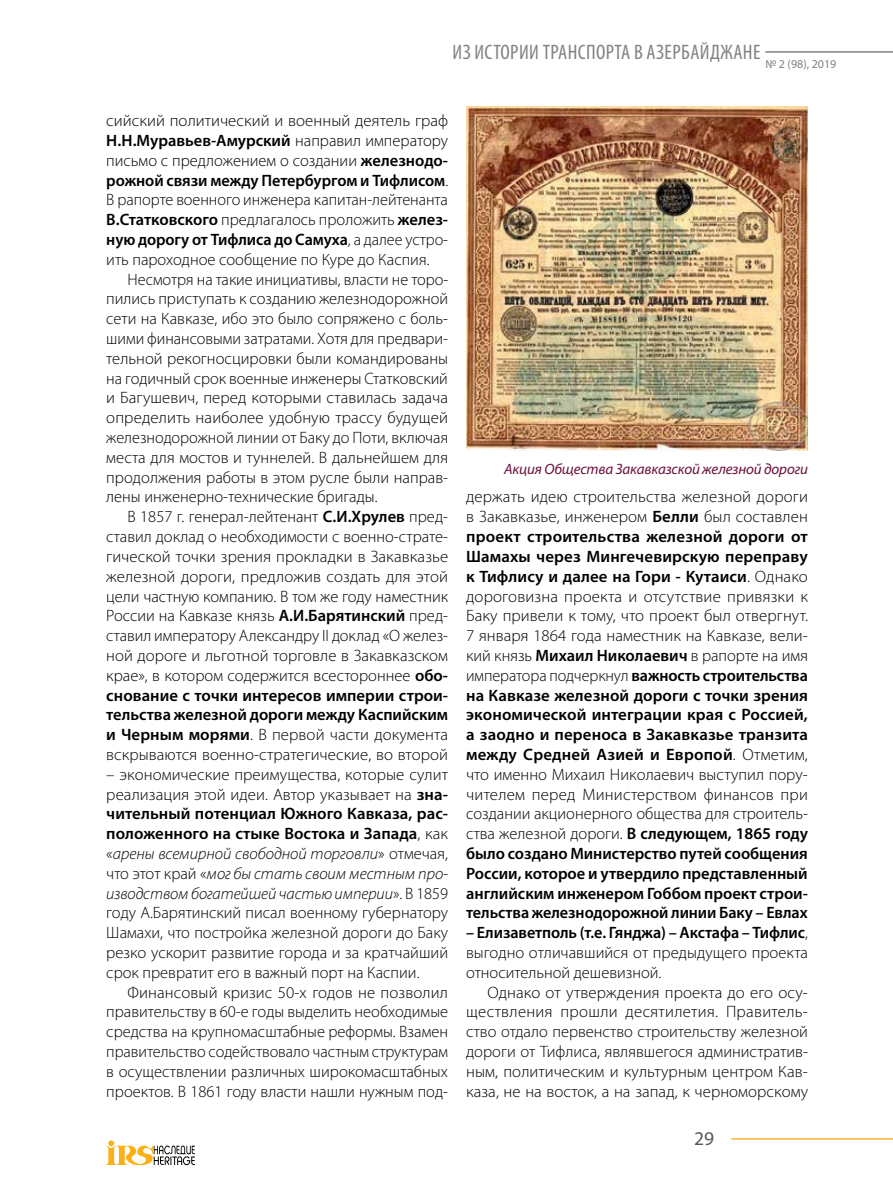
<style>
.page{position:relative;width:893px;height:1191px;background:#fff}
.page>*{position:absolute;margin:0;border:0;box-sizing:border-box;transform-origin:0 0}
.t1{font:condensed 21px "Myriad Pro";letter-spacing:.02em;color:#808285}
.t2{font:19.5px "Myriad Pro";color:#58595b}
.t3{font:300 16.5px/19.8px "Myriad Pro";color:#000;text-align:justify}
.t4{font:600 16.5px/19.8px "Myriad Pro";letter-spacing:-.005em;color:#000;text-align:justify}
.t5{font:italic 15px "Myriad Pro";letter-spacing:-.01em;color:#6c103c}
.t6{font:12px "Myriad Pro";color:#808285}
.s1{font-weight:600}
.s2{font-style:italic}
.s3{font-weight:300}
</style>
<div class="page">
<hr style="left:765px;top:51px;width:128px;height:2px;background:#808285">
<hr style="left:731px;top:1138px;width:162px;height:1px;background:#fbaf34">
<svg style="left:106px;top:1140px;width:89px;height:25px"></svg>
<img style="left:466px;top:106px;width:342px;height:345px">
<p class="t1" style="left:453px;top:39px;width:309px">ИЗ ИСТОРИИ ТРАНСПОРТА В АЗЕРБАЙДЖАНЕ</p>
<p class="t6" style="left:765px;top:56px;width:73px">№ 2 (98), 2019</p>
<p class="t3" style="left:106px;top:111px;width:343px">сийский политический и военный деятель граф <span class="s1">Н.Н.Муравьев-Амурский</span> направил императору письмо с предложением о создании <span class="s1">железнодо&shy;рожной связи между Петербургом и Тифлисом</span>.<br>В рапорте военного инженера капитан-лейтенанта <span class="s1">В.Статковского</span> предлагалось проложить <span class="s1">желез&shy;ную дорогу от Тифлиса до Самуха</span>, а далее устро&shy;ить пароходное сообщение по Куре до Каспия.</p>
<p class="t3" style="left:106px;top:269px;width:343px;text-indent:21px">Несмотря на такие инициативы, власти не торо&shy;пились приступать к созданию железнодорожной сети на Кавказе, ибо это было сопряжено с боль&shy;шими финансовыми затратами. Хотя для предвари&shy;тельной рекогносцировки были командированы на годичный срок военные инженеры Статковский и Багушевич, перед которыми ставилась задача определить наиболее удобную трассу будущей железнодорожной линии от Баку до Поти, включая места для мостов и туннелей. В дальнейшем для продолжения работы в этом русле были направ&shy;лены инженерно-технические бригады.</p>
<p class="t3" style="left:106px;top:507px;width:343px;text-indent:21px">В 1857 г. генерал-лейтенант <span class="s1">С.И.Хрулев</span> пред&shy;ставил доклад о необходимости с военно-страте&shy;гической точки зрения прокладки в Закавказье железной дороги, предложив создать для этой цели частную компанию. В том же году наместник России на Кавказе князь <span class="s1">А.И.Барятинский</span> пред&shy;ставил императору Александру II доклад «О желез&shy;ной дороге и льготной торговле в Закавказском крае», в котором содержится всестороннее <span class="s1">обо&shy;снование с точки интересов империи строи&shy;тельства железной дороги между Каспийским и Черным морями</span>. В первой части документа вскрываются военно-стратегические, во второй</p>
<p class="t3" style="left:106px;top:764px;width:343px">– экономические преимущества, которые сулит реализация этой идеи. Автор указывает на <span class="s1">зна&shy;чительный потенциал Южного Кавказа, рас&shy;положенного на стыке Востока и Запада</span>, как «<span class="s2">арены всемирной свободной торговли</span>» отмечая, что этот край «<span class="s2">мог бы стать своим местным про&shy;изводством богатейшей частью империи</span>». В 1859 году А.Барятинский писал военному губернатору Шамахи, что постройка железной дороги до Баку резко ускорит развитие города и за кратчайший срок превратит его в важный порт на Каспии.</p>
<p class="t3" style="left:106px;top:982px;width:343px;text-indent:21px">Финансовый кризис 50-х годов не позволил правительству в 60-е годы выделить необходимые средства на крупномасштабные реформы. Взамен правительство содействовало частным структурам в осуществлении различных широкомасштабных проектов. В 1861 году власти нашли нужным под-</p>
<p class="t5" style="left:504px;top:459px;width:305px">Акция Общества Закавказской железной дороги</p>
<p class="t4" style="left:466px;top:486px;width:343px"><span class="s3">держать идею строительства железной дороги в Закавказье, инженером</span> Белли <span class="s3">был составлен </span>проект строительства железной дороги от Шамахы через Мингечевирскую переправу к Тифлису и далее на Гори - Кутаиси<span class="s3">. Однако дороговизна проекта и отсутствие привязки к Баку привели к тому, что проект был отвергнут.<br>7 января 1864 года наместник на Кавказе, вели&shy;кий князь</span> Михаил Николаевич <span class="s3">в рапорте на имя императора подчеркнул</span> важность строительства на Кавказе железной дороги с точки зрения экономической интеграции края с Россией, а заодно и переноса в Закавказье транзита между Средней Азией и Европой<span class="s3">. Отметим, что именно Михаил Николаевич выступил пору&shy;чителем перед Министерством финансов при создании акционерного общества для строитель&shy;ства железной дороги.</span> В следующем, 1865 году было создано Министерство путей сообщения России, которое и утвердило представленный английским инженером Гоббом проект строи&shy;тельства железнодорожной линии Баку – Евлах</p>
<p class="t3" style="left:466px;top:922px;width:343px"><span class="s1">– Елизаветполь (т.е. Гянджа) – Акстафа – Тифлис</span>, выгодно отличавшийся от предыдущего проекта относительной дешевизной.</p>
<p class="t3" style="left:466px;top:982px;width:343px;text-indent:21px">Однако от утверждения проекта до его осу&shy;ществления прошли десятилетия. Правитель&shy;ство отдало первенство строительству железной дороги от Тифлиса, являвшегося административ&shy;ным, политическим и культурным центром Кав&shy;каза, не на восток, а на запад, к черноморскому</p>
<p class="t2" style="left:694px;top:1126px;width:22px">29</p>
</div>
